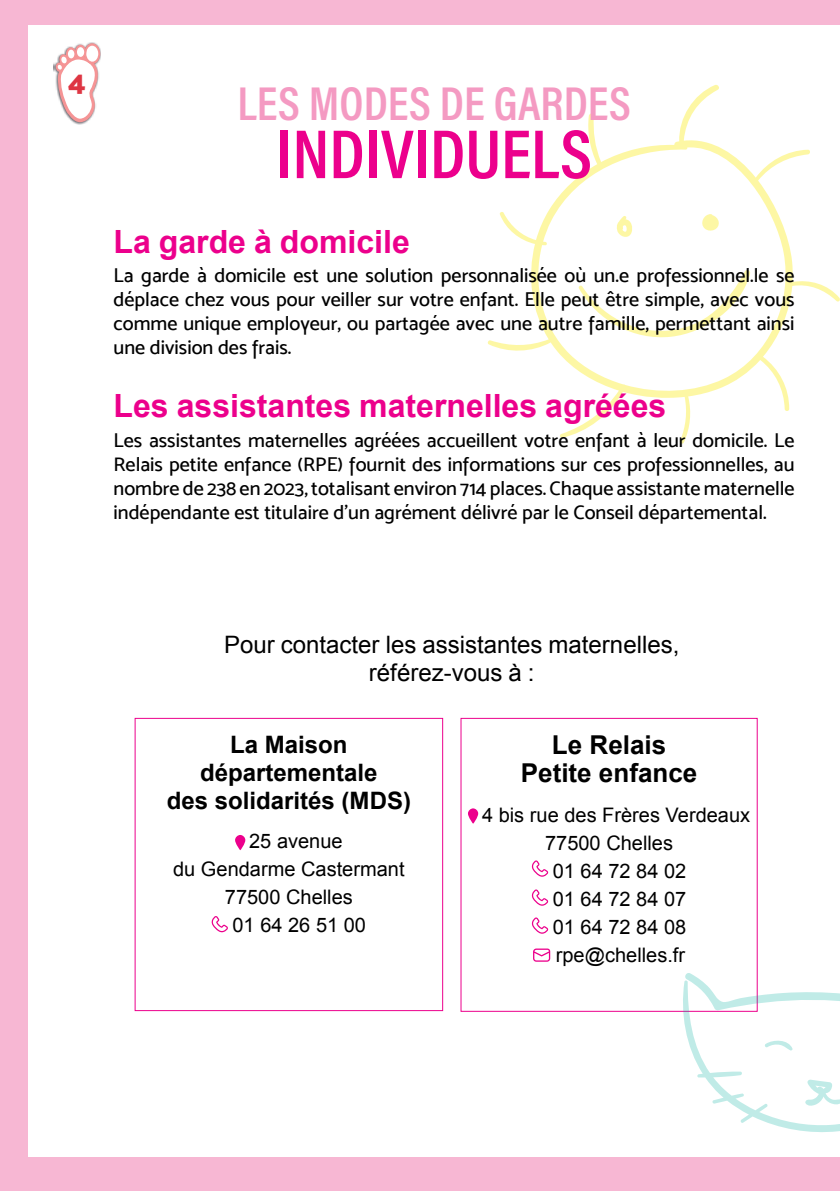
<style>
.page{position:relative;width:840px;height:1191px;background:#fff}
.page>*{position:absolute;margin:0;border:0;box-sizing:border-box;transform-origin:0 0}
.t1{font:70px "Acumin Variable Concept";color:#ec008c}
.t2{font:48px "Acumin Variable Concept";color:#f49ac2}
.t3{font:700 32px "Arial";color:#ec008c}
.t4{font:30px "Mosk Extra Bold 800";color:#de3643}
.t5{font:700 26px/28px "Arial";color:#000;text-align:center}
.t6{font:24px/28px "Arial";color:#000;text-align:center}
.t7{font:700 24px/28px "Arial";color:#000;text-align:center}
.t8{font:20px/24px "Mosk Medium 500";color:#000;text-align:justify}
.t9{font:20px "Arial";color:#000}
</style>
<div class="page">
<div style="left:0;top:0;width:839px;height:1191px;background:#f7b7d3"></div>
<div style="left:28px;top:25px;width:811px;height:1132px;background:#fff"></div>
<svg style="left:487px;top:85px;width:352px;height:359px"></svg>
<svg style="left:616px;top:215px;width:17px;height:24px"></svg>
<svg style="left:698px;top:214px;width:21px;height:19px"></svg>
<svg style="left:577px;top:268px;width:173px;height:73px"></svg>
<img style="left:54px;top:62px;width:31px;height:63px">
<svg style="left:56px;top:43px;width:44px;height:80px"></svg>
<div style="left:134px;top:718px;width:309px;height:293px;border:1px solid #ec008c"></div>
<svg style="left:235px;top:835px;width:10px;height:15px"></svg>
<svg style="left:211px;top:916px;width:17px;height:16px"></svg>
<svg style="left:467px;top:808px;width:11px;height:15px"></svg>
<svg style="left:531px;top:860px;width:17px;height:16px"></svg>
<svg style="left:531px;top:889px;width:17px;height:16px"></svg>
<svg style="left:531px;top:917px;width:17px;height:16px"></svg>
<svg style="left:533px;top:948px;width:17px;height:13px"></svg>
<svg style="left:680px;top:969px;width:159px;height:163px"></svg>
<h3 class="t4" style="left:68px;top:63px;width:19px">4</h3>
<h2 class="t2" style="left:237px;top:70px;width:394px">LES MODES DE GARDES</h2>
<h1 class="t1" style="left:276px;top:106px;width:317px">INDIVIDUELS</h1>
<h3 class="t3" style="left:113px;top:220px;width:298px">La garde à domicile</h3>
<p class="t8" style="left:113px;top:263px;width:682px">La garde à domicile est une solution personnalisée où un.e professionnel.le se déplace chez vous pour veiller sur votre enfant. Elle peut être simple, avec vous comme unique employeur, ou partagée avec une autre famille, permettant ainsi une division des frais.</p>
<h3 class="t3" style="left:113px;top:385px;width:554px">Les assistantes maternelles agréées</h3>
<p class="t8" style="left:113px;top:428px;width:682px">Les assistantes maternelles agréées accueillent votre enfant à leur domicile. Le Relais petite enfance (RPE) fournit des informations sur ces professionnelles, au nombre de 238 en 2023, totalisant environ 714 places. Chaque assistante maternelle indépendante est titulaire d’un agrément délivré par le Conseil départemental.</p>
<p class="t6" style="left:224px;top:631px;width:456px">Pour contacter les assistantes maternelles, référez-vous à :</p>
<p class="t7" style="left:167px;top:731px;width:246px">La Maison départementale<br>des solidarités (MDS)</p>
<p class="t9" style="left:249px;top:828px;width:95px">25 avenue</p>
<p class="t9" style="left:173px;top:856px;width:233px">du Gendarme Castermant</p>
<p class="t9" style="left:225px;top:884px;width:129px">77500 Chelles</p>
<p class="t9" style="left:232px;top:912px;width:135px">01 64 26 51 00</p>
<h3 class="t5" style="left:520px;top:732px;width:178px">Le Relais<br>Petite enfance</h3>
<p class="t9" style="left:482px;top:801px;width:269px">4 bis rue des Frères Verdeaux</p>
<p class="t9" style="left:544px;top:829px;width:129px">77500 Chelles</p>
<p class="t9" style="left:552px;top:857px;width:135px">01 64 72 84 02</p>
<p class="t9" style="left:552px;top:885px;width:135px">01 64 72 84 07</p>
<p class="t9" style="left:552px;top:913px;width:135px">01 64 72 84 08</p>
<p class="t9" style="left:555px;top:941px;width:131px">rpe@chelles.fr</p>
</div>
